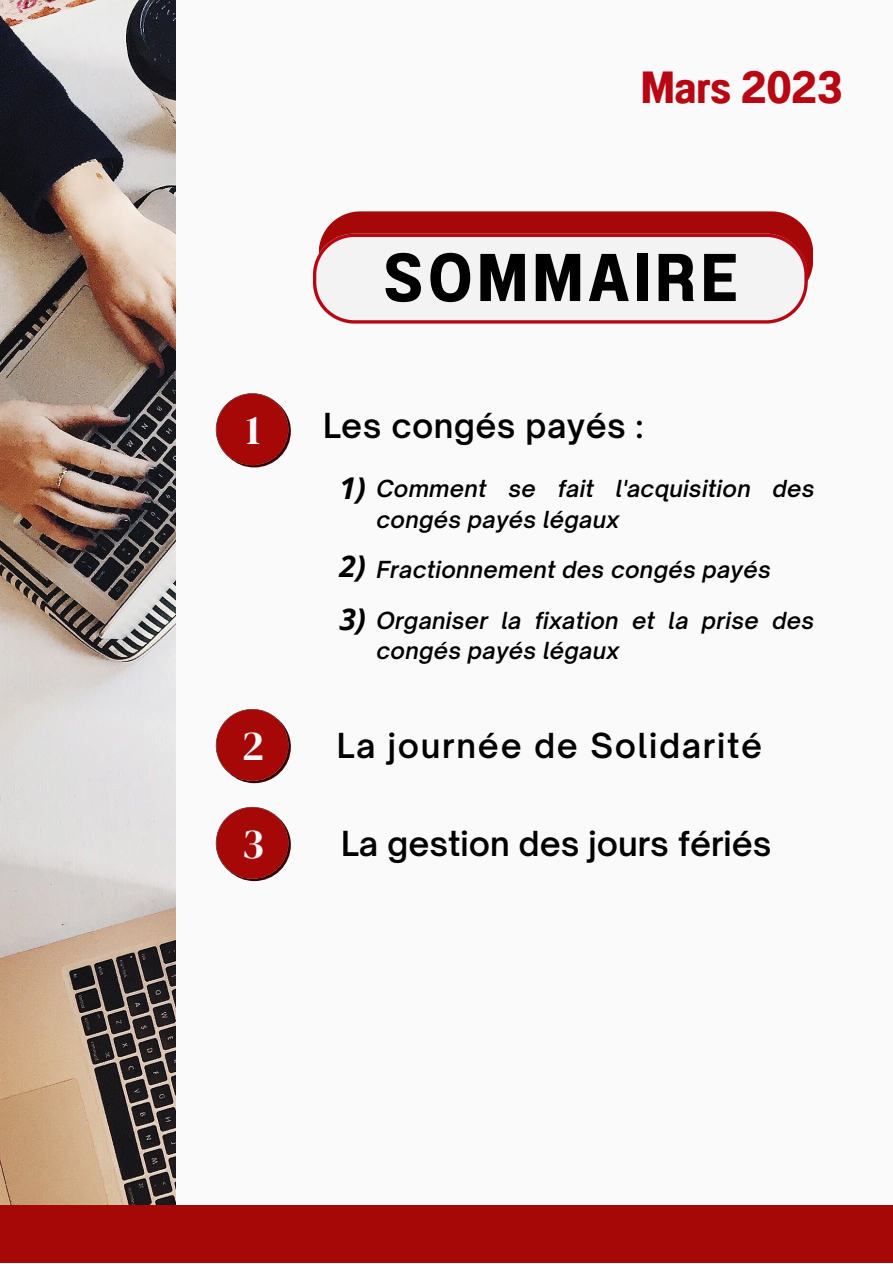
<style>
.page{position:relative;width:893px;height:1264px;background:#fff}
.page>*{position:absolute;margin:0;border:0;box-sizing:border-box;transform-origin:0 0}
.t1{font:67.35px "Anantason Bold Wd 75";letter-spacing:.08em;color:#000}
.t2{font:45px "Anantason Bold Wd 75";color:#b80612}
.t3{font:42px "DM Serif Display";color:#fafafa}
.t4{font:600 33px "Open Sauce One";letter-spacing:.015em;color:#000}
.t5{font:600 33px "Open Sauce One";letter-spacing:.05em;color:#000}
.t6{font:italic 700 30px/53.6px "Open Sans";color:#000}
.t7{font:italic 600 22.5px/30.6px "Open Sauce One";letter-spacing:.015em;color:#000}
</style>
<div class="page">
<div style="left:0;top:0;width:892px;height:1262px;background:#fafafa"></div>
<img style="left:0;top:0;width:175px;height:1205px">
<div style="left:0;top:1205px;width:892px;height:57px;background:#a60808"></div>
<svg style="left:216px;top:393px;width:75px;height:74px"></svg>
<svg style="left:216px;top:709px;width:75px;height:74px"></svg>
<svg style="left:216px;top:806px;width:75px;height:75px"></svg>
<svg style="left:313px;top:211px;width:499px;height:113px"></svg>
<h2 class="t2" style="left:641px;top:61px;width:203px">Mars 2023</h2>
<h3 class="t3" style="left:246px;top:400px;width:16px">1</h3>
<h1 class="t1" style="left:383px;top:238px;width:355px">SOMMAIRE</h1>
<h3 class="t4" style="left:323px;top:404px;width:321px">Les congés payés :</h3>
<h3 class="t6" style="left:339px;top:461px;width:28px">1)</h3>
<h3 class="t6" style="left:339px;top:538px;width:28px">2)<br>3)</h3>
<p class="t7" style="left:376px;top:472px;width:439px;line-height:31.5px">Comment se fait l'acquisition des congés payés légaux</p>
<p class="t7" style="left:376px;top:554px;width:396px">Fractionnement des congés payés</p>
<p class="t7" style="left:376px;top:605px;width:439px">Organiser la fixation et la prise des congés payés légaux</p>
<h3 class="t3" style="left:242px;top:716px;width:24px">2</h3>
<h3 class="t5" style="left:336px;top:725px;width:427px">La journée de Solidarité</h3>
<h3 class="t3" style="left:242px;top:814px;width:24px">3</h3>
<h3 class="t4" style="left:341px;top:822px;width:432px">La gestion des jours fériés</h3>
</div>
